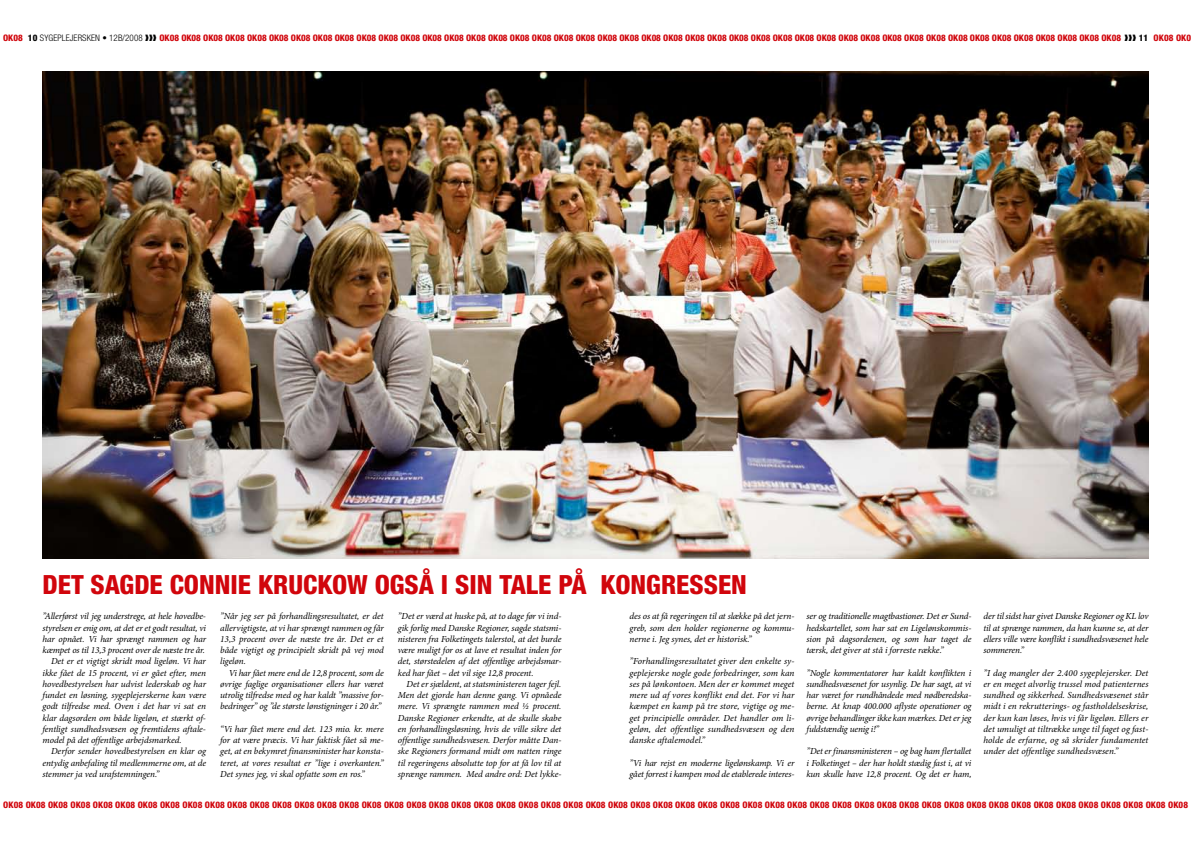
<style>
.page{position:relative;width:1191px;height:842px;background:#fff}
.page>*{position:absolute;margin:0;border:0;box-sizing:border-box;transform-origin:0 0}
.t1{font:800 condensed 26.5px "Helvetica Neue LT Std";color:#d1050c}
.t2{font:italic 9.2px/11.2px "Minion Pro";letter-spacing:-.01em;color:#000;text-align:justify}
.t3{font:800 condensed 9px "Helvetica Neue LT Std";letter-spacing:.01em;color:#d1050c}
.s1{color:#000}
.s2{font-weight:300;color:#000}
</style>
<div class="page">
<img style="left:43px;top:72px;width:1105px;height:486px">
<p class="t3" style="left:3px;top:32px;width:1146px">OK08 <span class="s1">10</span> <span class="s2">SYGEPLEJERSKEN • 12B/2008</span> <span class="s1">❱❱❱</span> OK08 OK08 OK08 OK08 OK08 OK08 OK08 OK08 OK08 OK08 OK08 OK08 OK08 OK08 OK08 OK08 OK08 OK08 OK08 OK08 OK08 OK08 OK08 OK08 OK08 OK08 OK08 OK08 OK08 OK08 OK08 OK08 OK08 OK08 OK08 OK08 OK08 OK08 OK08 OK08 OK08 OK08 OK08 OK08 <span class="s1">❱❱❱ 11</span></p>
<p class="t3" style="left:1153px;top:33px;width:39px">OK08 OK0</p>
<h1 class="t1" style="left:43px;top:568px;width:706px">DET SAGDE CONNIE KRUCKOW OGSÅ I SIN TALE PÅ KONGRESSEN</h1>
<p class="t2" style="left:629px;top:611px;width:166px">des os at få regeringen til at slække på det jern&shy;greb, som den holder regionerne og kommu&shy;nerne i. Jeg synes, det er historisk.”</p>
<p class="t2" style="left:629px;top:656px;width:166px">”Forhandlingsresultatet giver den enkelte sy&shy;geplejerske nogle gode forbedringer, som kan ses på lønkontoen. Men der er kommet meget mere ud af vores konflikt end det. For vi har kæmpet en kamp på tre store, vigtige og me&shy;get principielle områder. Det handler om li&shy;geløn, det offentlige sundhedsvæsen og den danske aftalemodel.”</p>
<p class="t2" style="left:629px;top:757px;width:166px">”Vi har rejst en moderne ligelønskamp. Vi er gået forrest i kampen mod de etablerede interes-</p>
<p class="t2" style="left:398px;top:611px;width:165px">”Det er værd at huske på, at to dage før vi ind&shy;gik forlig med Danske Regioner, sagde statsmi&shy;nisteren fra Folketingets talerstol, at det burde være muligt for os at lave et resultat inden for det, størstedelen af det offentlige arbejdsmar&shy;ked har fået – det vil sige 12,8 procent.</p>
<p class="t2" style="left:398px;top:678px;width:165px;text-indent:9px">Det er sjældent, at statsministeren tager fejl.<br>Men det gjorde han denne gang. Vi opnåede mere. Vi sprængte rammen med ½ procent.<br>Danske Regioner erkendte, at de skulle skabe en forhandlingsløsning, hvis de ville sikre det offentlige sundhedsvæsen. Derfor måtte Dan&shy;ske Regioners formand midt om natten ringe til regeringens absolutte top for at få lov til at sprænge rammen. Med andre ord: Det lykke-</p>
<p class="t2" style="left:220px;top:611px;width:165px">”Når jeg ser på forhandlingsresultatet, er det allervigtigste, at vi har sprængt rammen og får 13,3 procent over de næste tre år. Det er et både vigtigt og principielt skridt på vej mod ligeløn.</p>
<p class="t2" style="left:220px;top:667px;width:165px;text-indent:9px">Vi har fået mere end de 12,8 procent, som de øvrige faglige organisationer ellers har været utrolig tilfredse med og har kaldt ”massive for&shy;bedringer” og ”de største lønstigninger i 20 år.”</p>
<p class="t2" style="left:220px;top:723px;width:165px">“Vi har fået mere end det. 123 mio. kr. mere for at være præcis. Vi har faktisk fået så me&shy;get, at en bekymret finansminister har konsta&shy;teret, at vores resultat er ”lige i overkanten.” Det synes jeg, vi skal opfatte som en ros.”</p>
<p class="t2" style="left:43px;top:611px;width:165px">”Allerførst vil jeg understrege, at hele hovedbe-</p>
<p class="t2" style="left:43px;top:622px;width:165px">styrelsen er enig om, at det er et godt resultat, vi</p>
<p class="t2" style="left:43px;top:633px;width:165px">har opnået. Vi har sprængt rammen og har</p>
<p class="t2" style="left:43px;top:645px;width:164px">kæmpet os til 13,3 procent over de næste tre år.</p>
<p class="t2" style="left:51px;top:656px;width:156px">Det er et vigtigt skridt mod ligeløn. Vi har</p>
<p class="t2" style="left:43px;top:667px;width:165px">ikke fået de 15 procent, vi er gået efter, men</p>
<p class="t2" style="left:43px;top:678px;width:165px">hovedbestyrelsen har udvist lederskab og har</p>
<p class="t2" style="left:43px;top:690px;width:165px">fundet en løsning, sygeplejerskerne kan være</p>
<p class="t2" style="left:43px;top:701px;width:165px">godt tilfredse med. Oven i det har vi sat en</p>
<p class="t2" style="left:43px;top:712px;width:165px">klar dagsorden om både ligeløn, et stærkt of-</p>
<p class="t2" style="left:43px;top:723px;width:165px">fentligt sundhedsvæsen og fremtidens aftale-</p>
<p class="t2" style="left:43px;top:735px;width:140px">model på det offentlige arbejdsmarked.</p>
<p class="t2" style="left:51px;top:746px;width:156px">Derfor sender hovedbestyrelsen en klar og</p>
<p class="t2" style="left:43px;top:757px;width:165px">entydig anbefaling til medlemmerne om, at de</p>
<p class="t2" style="left:43px;top:768px;width:118px">stemmer ja ved urafstemningen.”</p>
<p class="t2" style="left:806px;top:611px;width:166px">ser og traditionelle magtbastioner. Det er Sund&shy;hedskartellet, som har sat en Ligelønskommis&shy;sion på dagsordenen, og som har taget de tærsk, det giver at stå i forreste række.”</p>
<p class="t2" style="left:806px;top:667px;width:166px">”Nogle kommentatorer har kaldt konflikten i sundhedsvæsenet for usynlig. De har sagt, at vi har været for rundhåndede med nødberedska&shy;berne. At knap 400.000 aflyste operationer og øvrige behandlinger ikke kan mærkes. Det er jeg fuldstændig uenig i!”</p>
<p class="t2" style="left:806px;top:746px;width:166px">”Det er finansministeren – og bag ham flertallet i Folketinget – der har holdt stædig fast i, at vi kun skulle have 12,8 procent. Og det er ham,</p>
<p class="t2" style="left:983px;top:611px;width:166px">der til sidst har givet Danske Regioner og KL lov til at sprænge rammen, da han kunne se, at der ellers ville være konflikt i sundhedsvæsenet hele sommeren.”</p>
<p class="t2" style="left:983px;top:667px;width:166px">”I dag mangler der 2.400 sygeplejersker. Det er en meget alvorlig trussel mod patienternes sundhed og sikkerhed. Sundhedsvæsenet står midt i en rekrutterings- og fastholdelseskrise, der kun kan løses, hvis vi får ligeløn. Ellers er det umuligt at tiltrække unge til faget og fast&shy;holde de erfarne, og så skrider fundamentet under det offentlige sundhedsvæsen.”</p>
<p class="t3" style="left:3px;top:799px;width:1186px">OK08 OK08 OK08 OK08 OK08 OK08 OK08 OK08 OK08 OK08 OK08 OK08 OK08 OK08 OK08 OK08 OK08 OK08 OK08 OK08 OK08 OK08 OK08 OK08 OK08 OK08 OK08 OK08 OK08 OK08 OK08 OK08 OK08 OK08 OK08 OK08 OK08 OK08 OK08 OK08 OK08 OK08 OK08 OK08 OK08 OK08 OK08 OK08 OK08 OK08 OK08 OK08 OK08</p>
</div>
